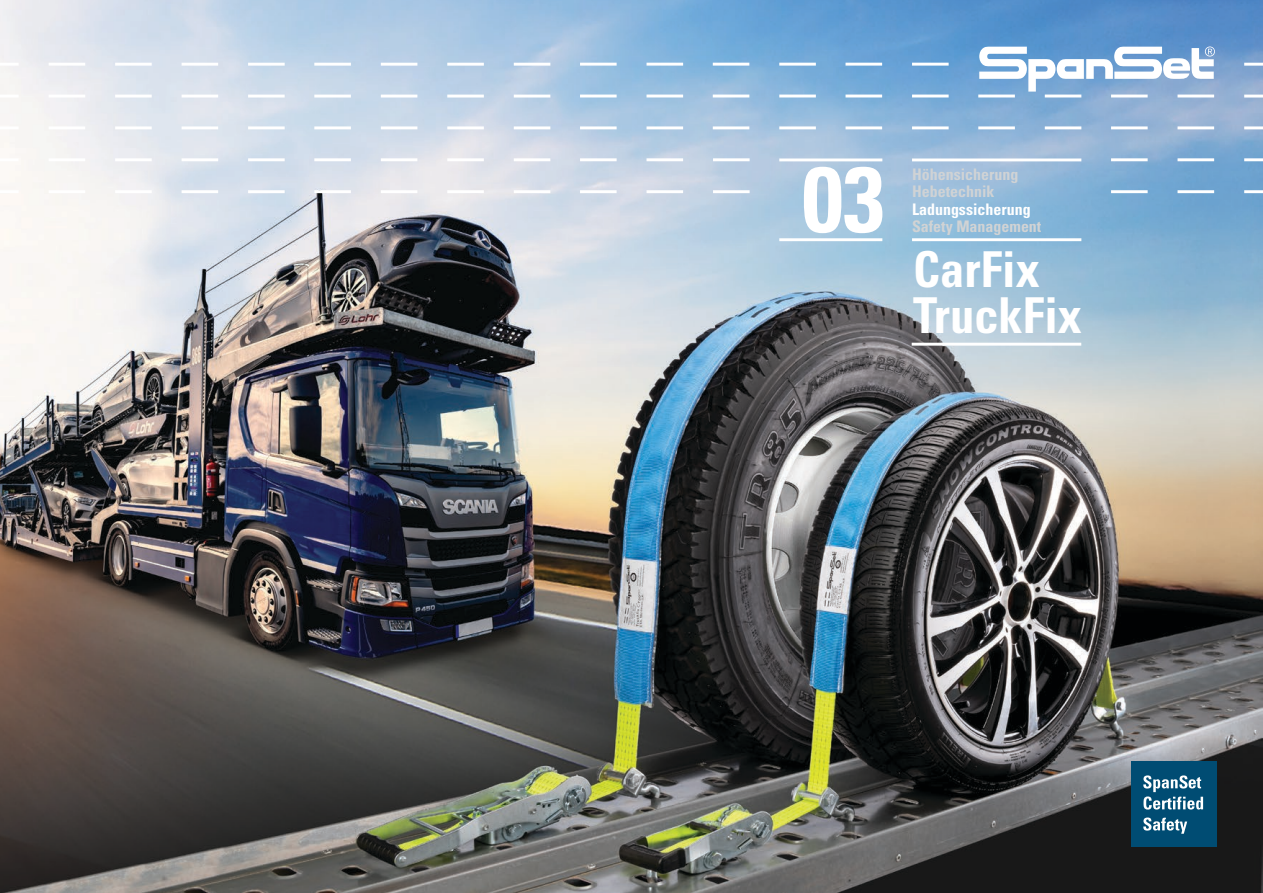
<style>
.page{position:relative;width:1263px;height:893px;background:#fff}
.page>*{position:absolute;margin:0;border:0;box-sizing:border-box;transform-origin:0 0}
.Head{font:700 condensed 92.85px "Univers";color:#fff}
.t1{font:700 condensed 49.5px "Univers";color:#fff}
.Head-2{font:700 condensed 15.9px "Univers";color:#d0d3d5}
.Head-3{font:700 condensed 15.9px "Univers";color:#fff}
.Head-4{font:700 condensed 15.9px "Univers";color:#d1d3d4}
</style>
<div class="page">
<img style="left:0;top:0;width:1263px;height:893px">
<hr style="left:447px;top:126px;width:37px;height:3px;background:#fff">
<hr style="left:1244px;top:126px;width:19px;height:3px;background:#fff">
<hr style="left:182px;top:126px;width:36px;height:3px;background:#fff">
<hr style="left:314px;top:126px;width:37px;height:3px;background:#fff">
<hr style="left:49px;top:126px;width:36px;height:3px;background:#fff">
<hr style="left:0;top:126px;width:19px;height:3px;background:#fff">
<hr style="left:447px;top:63px;width:37px;height:3px;background:#fff">
<hr style="left:1244px;top:63px;width:19px;height:3px;background:#fff">
<hr style="left:182px;top:63px;width:36px;height:3px;background:#fff">
<hr style="left:314px;top:63px;width:37px;height:3px;background:#fff">
<hr style="left:49px;top:63px;width:36px;height:3px;background:#fff">
<hr style="left:0;top:63px;width:19px;height:3px;background:#fff">
<hr style="left:447px;top:158px;width:37px;height:3px;background:#fff">
<hr style="left:1244px;top:158px;width:19px;height:3px;background:#fff">
<hr style="left:182px;top:158px;width:36px;height:3px;background:#fff">
<hr style="left:314px;top:158px;width:37px;height:3px;background:#fff">
<hr style="left:49px;top:158px;width:36px;height:3px;background:#fff">
<hr style="left:0;top:158px;width:19px;height:3px;background:#fff">
<hr style="left:447px;top:95px;width:37px;height:3px;background:#fff">
<hr style="left:1244px;top:95px;width:19px;height:3px;background:#fff">
<hr style="left:182px;top:95px;width:36px;height:3px;background:#fff">
<hr style="left:314px;top:95px;width:37px;height:3px;background:#fff">
<hr style="left:49px;top:95px;width:36px;height:3px;background:#fff">
<hr style="left:0;top:95px;width:19px;height:3px;background:#fff">
<hr style="left:447px;top:190px;width:37px;height:3px;background:#fff">
<hr style="left:1244px;top:190px;width:19px;height:3px;background:#fff">
<hr style="left:182px;top:190px;width:36px;height:3px;background:#fff">
<hr style="left:314px;top:190px;width:37px;height:3px;background:#fff">
<hr style="left:49px;top:190px;width:36px;height:3px;background:#fff">
<hr style="left:0;top:190px;width:19px;height:3px;background:#fff">
<hr style="left:514px;top:126px;width:36px;height:3px;background:#fff">
<hr style="left:248px;top:126px;width:37px;height:3px;background:#fff">
<hr style="left:381px;top:126px;width:36px;height:3px;background:#fff">
<hr style="left:115px;top:126px;width:37px;height:3px;background:#fff">
<hr style="left:514px;top:63px;width:36px;height:3px;background:#fff">
<hr style="left:248px;top:63px;width:37px;height:3px;background:#fff">
<hr style="left:381px;top:63px;width:36px;height:3px;background:#fff">
<hr style="left:115px;top:63px;width:37px;height:3px;background:#fff">
<hr style="left:514px;top:158px;width:36px;height:3px;background:#fff">
<hr style="left:248px;top:158px;width:37px;height:3px;background:#fff">
<hr style="left:381px;top:158px;width:36px;height:3px;background:#fff">
<hr style="left:115px;top:158px;width:37px;height:3px;background:#fff">
<hr style="left:514px;top:95px;width:36px;height:3px;background:#fff">
<hr style="left:248px;top:95px;width:37px;height:3px;background:#fff">
<hr style="left:381px;top:95px;width:36px;height:3px;background:#fff">
<hr style="left:115px;top:95px;width:37px;height:3px;background:#fff">
<hr style="left:514px;top:190px;width:36px;height:3px;background:#fff">
<hr style="left:248px;top:190px;width:37px;height:3px;background:#fff">
<hr style="left:381px;top:190px;width:36px;height:3px;background:#fff">
<hr style="left:115px;top:190px;width:37px;height:3px;background:#fff">
<hr style="left:580px;top:126px;width:37px;height:3px;background:#fff">
<hr style="left:978px;top:95px;width:37px;height:2px;background:#fff">
<hr style="left:978px;top:126px;width:37px;height:3px;background:#fff">
<hr style="left:646px;top:158px;width:37px;height:3px;background:#fff">
<hr style="left:646px;top:190px;width:37px;height:3px;background:#fff">
<hr style="left:1045px;top:95px;width:36px;height:2px;background:#fff">
<hr style="left:1045px;top:126px;width:36px;height:3px;background:#fff">
<hr style="left:713px;top:158px;width:37px;height:3px;background:#fff">
<hr style="left:713px;top:190px;width:37px;height:3px;background:#fff">
<hr style="left:1111px;top:95px;width:37px;height:2px;background:#fff">
<hr style="left:1111px;top:126px;width:37px;height:3px;background:#fff">
<hr style="left:1111px;top:158px;width:37px;height:3px;background:#fff">
<hr style="left:1111px;top:190px;width:37px;height:3px;background:#fff">
<hr style="left:1177px;top:95px;width:37px;height:2px;background:#fff">
<hr style="left:1177px;top:126px;width:37px;height:3px;background:#fff">
<hr style="left:1177px;top:158px;width:37px;height:3px;background:#fff">
<hr style="left:1177px;top:190px;width:37px;height:3px;background:#fff">
<hr style="left:646px;top:63px;width:37px;height:3px;background:#fff">
<hr style="left:580px;top:63px;width:37px;height:3px;background:#fff">
<hr style="left:646px;top:95px;width:37px;height:2px;background:#fff">
<hr style="left:580px;top:95px;width:37px;height:2px;background:#fff">
<hr style="left:646px;top:126px;width:37px;height:3px;background:#fff">
<hr style="left:713px;top:63px;width:36px;height:3px;background:#fff">
<hr style="left:713px;top:95px;width:36px;height:2px;background:#fff">
<hr style="left:713px;top:126px;width:36px;height:3px;background:#fff">
<hr style="left:779px;top:63px;width:37px;height:3px;background:#fff">
<hr style="left:779px;top:95px;width:37px;height:2px;background:#fff">
<hr style="left:779px;top:126px;width:37px;height:3px;background:#fff">
<hr style="left:845px;top:63px;width:37px;height:3px;background:#fff">
<hr style="left:845px;top:95px;width:37px;height:2px;background:#fff">
<hr style="left:845px;top:126px;width:37px;height:3px;background:#fff">
<hr style="left:912px;top:63px;width:37px;height:3px;background:#fff">
<hr style="left:912px;top:95px;width:37px;height:2px;background:#fff">
<hr style="left:912px;top:126px;width:37px;height:3px;background:#fff">
<hr style="left:580px;top:158px;width:37px;height:3px;background:#fff">
<hr style="left:580px;top:190px;width:37px;height:3px;background:#fff">
<svg style="left:979px;top:47px;width:236px;height:45px"></svg>
<div style="left:1131px;top:761px;width:85px;height:85px;background:#004c73"></div>
<svg style="left:1143px;top:817px;width:44px;height:17px"></svg>
<svg style="left:1143px;top:775px;width:60px;height:35px"></svg>
<hr style="left:912px;top:343px;width:169px;height:3px;background:#fff">
<hr style="left:779px;top:158px;width:103px;height:3px;background:#fff">
<hr style="left:779px;top:238px;width:103px;height:3px;background:#fff">
<hr style="left:912px;top:158px;width:169px;height:3px;background:#fff">
<hr style="left:912px;top:238px;width:169px;height:3px;background:#fff">
<p class="Head" style="left:802px;top:142px;width:84px">03</p>
<p class="Head-2" style="left:912px;top:165px;width:108px">Höhensicherung</p>
<p class="Head-2" style="left:912px;top:182px;width:84px">Hebetechnik</p>
<p class="Head-3" style="left:912px;top:199px;width:120px">Ladungssicherung</p>
<p class="Head-4" style="left:912px;top:217px;width:131px">Safety Management</p>
<p class="t1" style="left:913px;top:239px;width:128px">CarFix</p>
<p class="t1" style="left:913px;top:285px;width:170px">TruckFix</p>
</div>
